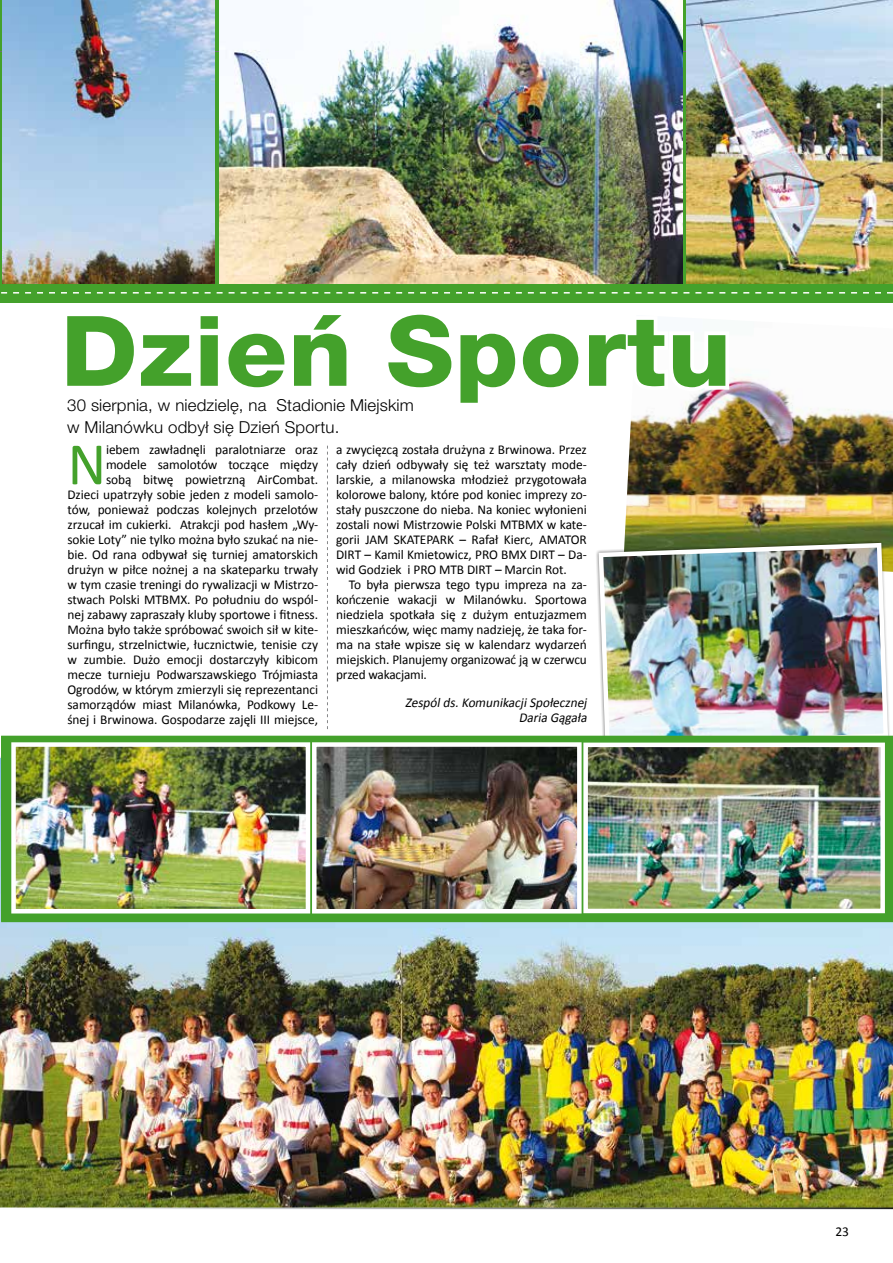
<style>
.page{position:relative;width:893px;height:1263px;background:#fff}
.page>*{position:absolute;margin:0;border:0;box-sizing:border-box;transform-origin:0 0}
.t1{font:800 97.5px "Helvetica Neue LT Pro";letter-spacing:.01em;color:#44a12b;scale:1.04 1}
.t2{font:60.75px "Calibri";color:#44a12b}
.t3{font:300 16.5px/22.5px "Helvetica Neue LT Pro";letter-spacing:.01em;color:#000}
.t4{font:13.5px/15px "Calibri";letter-spacing:-.005em;color:#000;text-align:justify}
.t5{font:italic 13.5px/15px "Calibri";color:#000;text-align:right}
</style>
<div class="page">
<div style="left:0;top:0;width:893px;height:303px;background:#44a12b"></div>
<hr style="left:0;top:51px;width:893px;height:1px;background:#707172">
<svg style="left:1px;top:292px;width:892px;height:2px"></svg>
<svg style="left:327px;top:446px;width:1px;height:283px"></svg>
<img style="left:219px;top:0;width:463px;height:284px">
<img style="left:687px;top:0;width:206px;height:284px">
<img style="left:2px;top:0;width:212px;height:284px">
<img style="left:0;top:756px;width:893px;height:453px">
<img style="left:624px;top:374px;width:269px;height:198px">
<img style="left:596px;top:540px;width:294px;height:196px">
<svg style="left:624px;top:368px;width:109px;height:42px"></svg>
<svg style="left:1px;top:736px;width:892px;height:186px;background:#49a331"></svg>
<svg style="left:0;top:902px;width:1px;height:196px"></svg>
<img style="left:16px;top:747px;width:289px;height:161px">
<div style="left:11px;top:742px;width:299px;height:171px;border:4px solid #fff"></div>
<img style="left:317px;top:747px;width:260px;height:161px">
<div style="left:312px;top:742px;width:270px;height:171px;border:4px solid #fff"></div>
<img style="left:588px;top:748px;width:292px;height:160px">
<div style="left:583px;top:743px;width:302px;height:170px;border:4px solid #fff"></div>
<h1 class="t1" style="left:61px;top:293px;width:646px">Dzień Sportu</h1>
<p class="t3" style="left:67px;top:393px;width:348px">30 sierpnia, w niedzielę, na Stadionie Miejskim w Milanówku odbył się Dzień Sportu.</p>
<p class="t4" style="left:67px;top:442px;width:252px;text-align:right">iebem zawładnęli paralotniarze oraz modele samolotów toczące między<br>sobą bitwę powietrzną AirCombat.<br>Dzieci upatrzyły sobie jeden z modeli samolo&shy;tów, ponieważ podczas kolejnych przelotów zrzucał im cukierki. Atrakcji pod hasłem „Wy&shy;sokie Loty” nie tylko można było szukać na nie&shy;bie. Od rana odbywał się turniej amatorskich drużyn w piłce nożnej a na skateparku trwały w tym czasie treningi do rywalizacji w Mistrzo&shy;stwach Polski MTBMX. Po południu do wspól&shy;nej zabawy zapraszały kluby sportowe i fitness.<br>Można było także spróbować swoich sił w kite&shy;surfingu, strzelnictwie, łucznictwie, tenisie czy w zumbie. Dużo emocji dostarczyły kibicom mecze turnieju Podwarszawskiego Trójmiasta Ogrodów, w którym zmierzyli się reprezentanci samorządów miast Milanówka, Podkowy Le&shy;śnej i Brwinowa. Gospodarze zajęli III miejsce,</p>
<p class="t4" style="left:336px;top:442px;width:252px">a zwycięzcą została drużyna z Brwinowa. Przez cały dzień odbywały się też warsztaty mode&shy;larskie, a milanowska młodzież przygotowała kolorowe balony, które pod koniec imprezy zo&shy;stały puszczone do nieba. Na koniec wyłonieni zostali nowi Mistrzowie Polski MTBMX w kate&shy;gorii JAM SKATEPARK – Rafał Kierc, AMATOR DI RT – Kamil Kmietowicz, PRO BMX DI RT – Da&shy;wid Godziek i PRO MTB DI RT – Marcin Rot.</p>
<h2 class="t2" style="left:68px;top:426px;width:40px">N</h2>
<p class="t4" style="left:336px;top:577px;width:252px;text-indent:13px">To była pierwsza tego typu impreza na za&shy;kończenie wakacji w Milanówku. Sportowa niedziela spotkała się z dużym entuzjazmem mieszkańców, więc mamy nadzieję, że taka for&shy;ma na stałe wpisze się w kalendarz wydarzeń miejskich. Planujemy organizować ją w czerwcu przed wakacjami.</p>
<p class="t5" style="left:405px;top:694px;width:186px">Zespólds.KomunikacjiSpołecznej<br>Daria Gągała</p>
<p class="t4" style="left:836px;top:1223px;width:15px">23</p>
</div>
